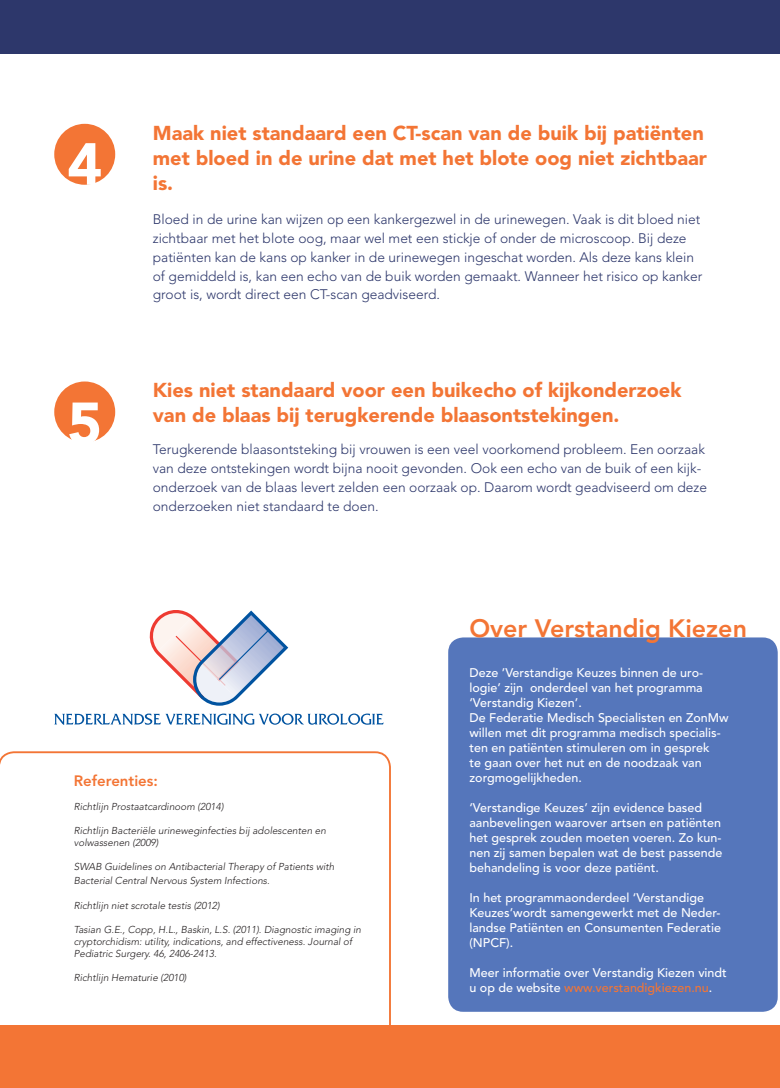
<style>
.page{position:relative;width:780px;height:1088px;background:#fff}
.page>*{position:absolute;margin:0;border:0;box-sizing:border-box;transform-origin:0 0}
.t1{font:900 58.75px "Avenir LT Std";color:#fff}
.t2{font:800 25px "Avenir LT Std";color:#f37535}
.t3{font:900 20px/25px "Avenir LT Std";color:#f37535}
.t4{font:800 15px "Avenir LT Std";color:#f37535}
.t5{font:300 13.75px/18.8px "Avenir LT Std";color:#2d376b}
.t6{font:500 12.5px/15px "Avenir LT Std";color:#fff}
.t7{font:italic 300 10px/12px "Avenir LT Std";color:#231f20}
.s1{color:#f37535}
</style>
<div class="page">
<div style="left:0;top:1025px;width:780px;height:63px;background:#f37535"></div>
<div style="left:0;top:0;width:780px;height:53px;background:#2d376b"></div>
<div style="left:54px;top:124px;width:61px;height:61px;background:#f37535;border-radius:50%"></div>
<div style="left:54px;top:381px;width:61px;height:61px;background:#f37535;border-radius:50%"></div>
<div style="left:448px;top:637px;width:329px;height:375px;background:#5576bb;border-radius:15px"></div>
<svg style="left:0;top:751px;width:391px;height:274px"></svg>
<svg style="left:149px;top:610px;width:139px;height:96px"></svg>
<svg style="left:54px;top:713px;width:330px;height:12px"></svg>
<h1 class="t1" style="left:67px;top:129px;width:36px">4</h1>
<h1 class="t1" style="left:67px;top:388px;width:36px">5</h1>
<h3 class="t3" style="left:153px;top:120px;width:555px">Maak niet standaard een CT-scan van de buik bij patiënten met bloed in de urine dat met het blote oog niet zichtbaar is.</h3>
<p class="t5" style="left:153px;top:210px;width:551px">Bloed in de urine kan wijzen op een kankergezwel in de urinewegen. Vaak is dit bloed niet zichtbaar met het blote oog, maar wel met een stickje of onder de microscoop. Bij deze patiënten kan de kans op kanker in de urinewegen ingeschat worden. Als deze kans klein of gemiddeld is, kan een echo van de buik worden gemaakt. Wanneer het risico op kanker groot is, wordt direct een CT-scan geadviseerd.</p>
<h3 class="t3" style="left:153px;top:377px;width:530px">Kies niet standaard voor een buikecho of kijkonderzoek van de blaas bij terugkerende blaasontstekingen.</h3>
<p class="t5" style="left:153px;top:440px;width:555px">Terugkerende blaasontsteking bij vrouwen is een veel voorkomend probleem. Een oorzaak van deze ontstekingen wordt bijna nooit gevonden. Ook een echo van de buik of een kijk&shy;onderzoek van de blaas levert zelden een oorzaak op. Daarom wordt geadviseerd om deze onderzoeken niet standaard te doen.</p>
<h2 class="t2" style="left:469px;top:614px;width:279px">Over Verstandig Kiezen</h2>
<p class="t4" style="left:74px;top:771px;width:86px">Referenties:</p>
<p class="t7" style="left:74px;top:801px;width:151px">Richtlijn Prostaatcardinoom (2014)</p>
<p class="t7" style="left:74px;top:825px;width:254px">Richtlijn Bacteriële urineweginfecties bij adolescenten en volwassenen (2009)</p>
<p class="t7" style="left:74px;top:860px;width:262px;line-height:13.5px">SWAB Guidelines on Antibacterial Therapy of Patients with<br>Bacterial Central Nervous System Infections.</p>
<p class="t7" style="left:74px;top:900px;width:147px">Richtlijn niet scrotale testis (2012)</p>
<p class="t7" style="left:74px;top:924px;width:289px">Tasian G.E., Copp, H.L., Baskin, L.S. (2011). Diagnostic imaging in cryptorchidism: utility, indications, and effectiveness. Journal of<br>Pediatric Surgery. 46, 2406-2413.</p>
<p class="t7" style="left:74px;top:972px;width:114px">Richtlijn Hematurie (2010)</p>
<p class="t6" style="left:469px;top:665px;width:261px">Deze ’Verstandige Keuzes binnen de uro&shy;logie’ zijn onderdeel van het programma ‘Verstandig Kiezen’.<br>De Federatie Medisch Specialisten en ZonMw willen met dit programma medisch specialis&shy;ten en patiënten stimuleren om in gesprek<br>te gaan over het nut en de noodzaak van zorgmogelijkheden.</p>
<p class="t6" style="left:469px;top:800px;width:254px">‘Verstandige Keuzes’ zijn evidence based aanbevelingen waarover artsen en patiënten het gesprek zouden moeten voeren. Zo kun&shy;nen zij samen bepalen wat de best passende behandeling is voor deze patiënt.</p>
<p class="t6" style="left:469px;top:890px;width:253px">In het programmaonderdeel ‘Verstandige Keuzes’wordt samengewerkt met de Neder&shy;landse Patiënten en Consumenten Federatie (NPCF).</p>
<p class="t6" style="left:469px;top:965px;width:259px">Meer informatie over Verstandig Kiezen vindt u op de website <span class="s1">www.verstandigkiezen.nu</span>.</p>
</div>
